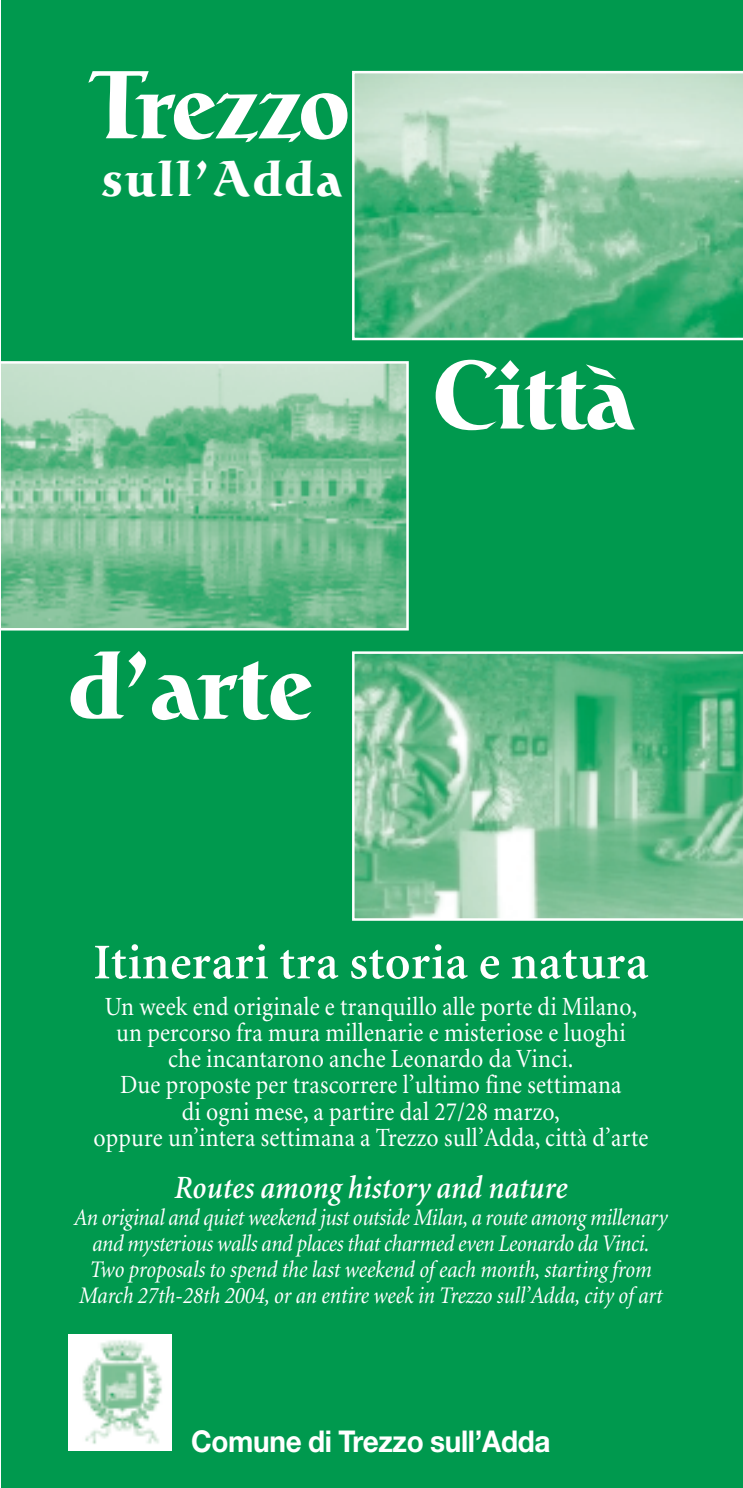
<style>
.page{position:relative;width:743px;height:1488px;background:#fff}
.page>*{position:absolute;margin:0;border:0;box-sizing:border-box;transform-origin:0 0}
.t1{font:700 95px "Catull";letter-spacing:.01em;color:#fff;scale:.85 1}
.t2{font:600 50px "Minion";letter-spacing:.01em;color:#fff}
.t3{font:700 50px "Catull";letter-spacing:.085em;color:#fff;scale:.85 1}
.t4{font:italic 600 32.5px "Minion";letter-spacing:.01em;color:#fff;scale:.9 1}
.t5{font:700 30px "Helvetica Neue";letter-spacing:-.01em;color:#fff;scale:.93 1}
.t6{font:26.25px/26.2px "Minion";letter-spacing:.01em;color:#fff;text-align:center;scale:.9 1}
.t7{font:italic 23.75px/26.2px "Minion";letter-spacing:-.01em;color:#fff;text-align:center;scale:.9 1}
</style>
<div class="page">
<div style="left:1px;top:0;width:741px;height:1488px;background:#00994e"></div>
<div style="left:68px;top:1334px;width:104px;height:116px;background:#fff"></div>
<img style="left:82px;top:1340px;width:80px;height:104px">
<svg style="left:352px;top:71px;width:390px;height:269px;background:#93ccaa"></svg>
<svg style="left:1px;top:361px;width:408px;height:269px;background:#86c59e"></svg>
<svg style="left:352px;top:651px;width:390px;height:269px;background:#82c49e"></svg>
<h1 class="t1" style="left:91px;top:71px;width:306px">Trezzo</h1>
<h2 class="t3" style="left:102px;top:160px;width:283px">sull’Adda</h2>
<h1 class="t1" style="left:433px;top:361px;width:238px">Città</h1>
<h1 class="t1" style="left:68px;top:651px;width:288px">d’arte</h1>
<h2 class="t2" style="left:93px;top:943px;width:556px">Itinerari tra storia e natura</h2>
<p class="t6" style="left:93px;top:995px;width:618px">Un week end originale e tranquillo alle porte di Milano, un percorso fra mura millenarie e misteriose e luoghi<br>che incantarono anche Leonardo da Vinci.<br>Due proposte per trascorrere l’ultimo fine settimana<br>di ogni mese, a partire dal 27/28 marzo,<br>oppure un’intera settimana a Trezzo sull’Adda, città d’arte</p>
<p class="t4" style="left:174px;top:1175px;width:438px">Routes among history and nature</p>
<p class="t7" style="left:74px;top:1206px;width:660px">An original and quiet weekend just outside Milan, a route among millenary and mysterious walls and places that charmed even Leonardo da Vinci.<br>Two proposals to spend the last weekend of each month, starting from March 27th-28th 2004, or an entire week in Trezzo sull’Adda, city of art</p>
<p class="t5" style="left:191px;top:1430px;width:388px">Comune di Trezzo sull’Adda</p>
</div>
